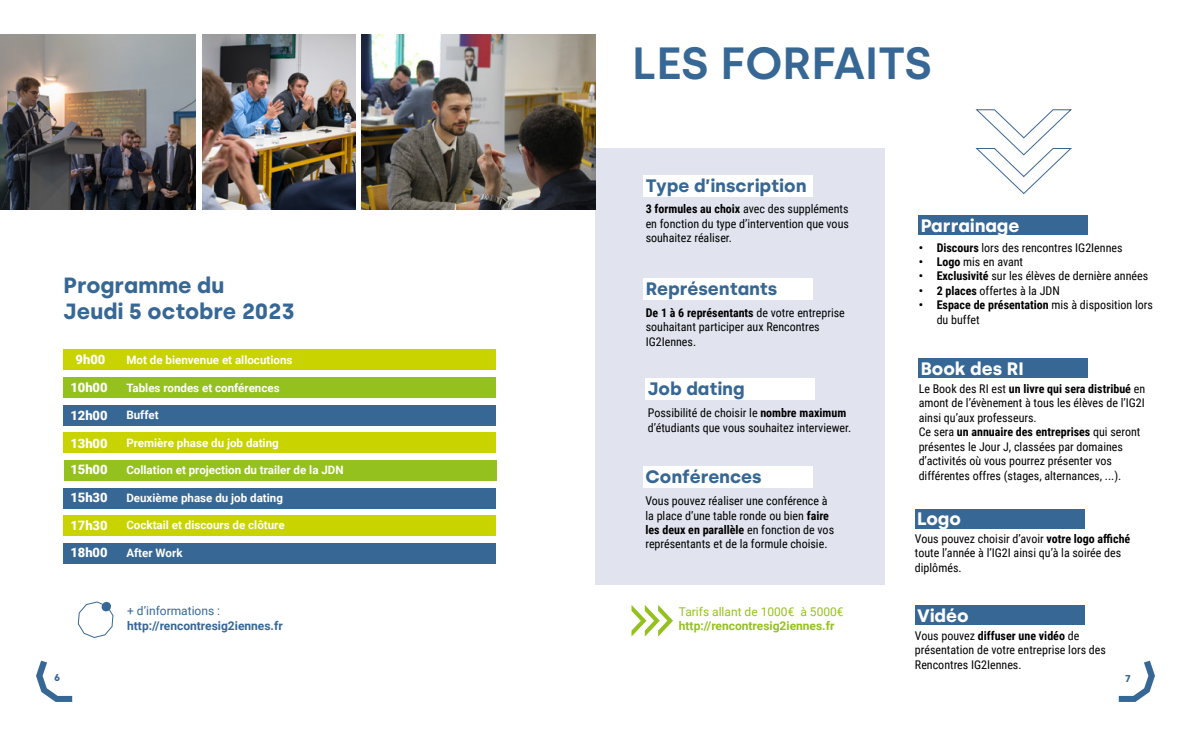
<style>
.page{position:relative;width:1191px;height:738px;background:#fff}
.page>*{position:absolute;margin:0;border:0;box-sizing:border-box;transform-origin:0 0}
.t1{font:600 45px "Silka";color:#376795}
.t2{font:700 22px/26.4px "Silka";color:#376795}
.t3{font:700 18px "Silka";color:#376795}
.t4{font:700 18px "Silka";color:#fff}
.t5{font:900 12.9px "Roboto";color:#fff}
.t6{font:12px/14.4px "Roboto Condensed";color:#000}
.t7{font:700 12px "Roboto";color:#95c11f}
.t8{font:700 12px "Roboto";color:#376795}
.t9{font:12px "Roboto";color:#95c11f}
.t10{font:12px "Roboto";color:#376795}
.t11{font:700 11.6px "Roboto";color:#fff}
.t12{font:700 10px "Silka";color:#376795}
.s1{font-weight:700}
</style>
<div class="page">
<svg style="left:36px;top:660px;width:36px;height:41px"></svg>
<svg style="left:1118px;top:660px;width:37px;height:41px"></svg>
<div style="left:64px;top:460px;width:432px;height:20px;background:#95c11f"></div>
<div style="left:595px;top:147px;width:289px;height:437px;background:#e1e4ef"></div>
<div style="left:643px;top:175px;width:170px;height:22px;background:#fff"></div>
<div style="left:643px;top:277px;width:170px;height:22px;background:#fff"></div>
<div style="left:645px;top:377px;width:170px;height:22px;background:#fff"></div>
<div style="left:643px;top:465px;width:170px;height:22px;background:#fff"></div>
<div style="left:918px;top:215px;width:170px;height:20px;background:#376795"></div>
<svg style="left:975px;top:109px;width:97px;height:85px"></svg>
<div style="left:918px;top:358px;width:170px;height:19px;background:#376795"></div>
<div style="left:915px;top:508px;width:169px;height:19px;background:#376795"></div>
<div style="left:915px;top:605px;width:169px;height:19px;background:#376795"></div>
<div style="left:64px;top:348px;width:432px;height:21px;background:#c8d300"></div>
<div style="left:64px;top:432px;width:432px;height:21px;background:#c8d300"></div>
<div style="left:64px;top:514px;width:432px;height:21px;background:#c8d300"></div>
<div style="left:64px;top:377px;width:432px;height:21px;background:#95c11f"></div>
<div style="left:64px;top:542px;width:432px;height:21px;background:#376795"></div>
<div style="left:64px;top:405px;width:432px;height:21px;background:#376795"></div>
<div style="left:64px;top:487px;width:432px;height:21px;background:#376795"></div>
<img style="left:0;top:34px;width:196px;height:175px">
<img style="left:203px;top:34px;width:152px;height:175px">
<img style="left:361px;top:34px;width:234px;height:175px">
<svg style="left:77px;top:601px;width:37px;height:37px"></svg>
<svg style="left:631px;top:605px;width:42px;height:31px"></svg>
<h1 class="t1" style="left:632px;top:36px;width:301px">LES FORFAITS</h1>
<h2 class="t2" style="left:64px;top:272px;width:232px">Programme du<br>Jeudi 5 octobre 2023</h2>
<p class="t5" style="left:76px;top:350px;width:31px">9h00</p>
<p class="t5" style="left:70px;top:378px;width:39px">10h00</p>
<p class="t5" style="left:70px;top:406px;width:39px">12h00</p>
<p class="t5" style="left:70px;top:433px;width:39px">13h00</p>
<p class="t5" style="left:70px;top:460px;width:39px">15h00</p>
<p class="t5" style="left:70px;top:488px;width:39px">15h30</p>
<p class="t5" style="left:70px;top:516px;width:39px">17h30</p>
<p class="t5" style="left:70px;top:543px;width:39px">18h00</p>
<p class="t11" style="left:126px;top:351px;width:168px">Mot de bienvenue et allocutions</p>
<p class="t11" style="left:126px;top:379px;width:155px">Tables rondes et conférences</p>
<p class="t11" style="left:126px;top:406px;width:34px">Buffet</p>
<p class="t11" style="left:126px;top:434px;width:154px">Première phase du job dating</p>
<p class="t11" style="left:126px;top:461px;width:219px">Collation et projection du trailer de la JDN</p>
<p class="t11" style="left:126px;top:489px;width:158px">Deuxième phase du job dating</p>
<p class="t11" style="left:126px;top:516px;width:160px">Cocktail et discours de clôture</p>
<p class="t11" style="left:126px;top:544px;width:58px">After Work</p>
<p class="t10" style="left:127px;top:602px;width:94px">+ d’informations :</p>
<p class="t8" style="left:127px;top:616px;width:157px">http://rencontresig2iennes.fr</p>
<h3 class="t3" style="left:645px;top:174px;width:162px">Type d’inscription</h3>
<p class="t6" style="left:645px;top:201px;width:205px;text-align:justify"><span class="s1">3 formules au choix</span> avec des suppléments en fonction du type d’intervention que vous souhaitez réaliser.</p>
<h3 class="t3" style="left:645px;top:278px;width:133px">Représentants</h3>
<p class="t6" style="left:645px;top:305px;width:201px"><span class="s1">De 1 à 6 représentants</span> de votre entreprise souhaitant participer aux Rencontres<br>IG2Iennes.</p>
<h3 class="t3" style="left:648px;top:378px;width:98px">Job dating</h3>
<p class="t6" style="left:648px;top:405px;width:205px">Possibilité de choisir le <span class="s1">nombre maximum </span>d’étudiants que vous souhaitez interviewer.</p>
<h3 class="t3" style="left:645px;top:466px;width:118px">Conférences</h3>
<p class="t6" style="left:645px;top:493px;width:190px">Vous pouvez réaliser une conférence à la place d’une table ronde ou bien <span class="s1">faire les deux en parallèle</span> en fonction de vos représentants et de la formule choisie.</p>
<p class="t9" style="left:679px;top:603px;width:166px">Tarifs allant de 1000€ à 5000€</p>
<p class="t7" style="left:679px;top:617px;width:157px">http://rencontresig2iennes.fr</p>
<h3 class="t4" style="left:920px;top:215px;width:100px">Parrainage</h3>
<p class="t6" style="left:918px;top:239px;width:205px"><span class="s1">• Discours</span> lors des rencontres IG2Iennes</p>
<p class="t6" style="left:918px;top:254px;width:106px"><span class="s1">• Logo</span> mis en avant</p>
<p class="t6" style="left:918px;top:268px;width:231px"><span class="s1">• Exclusivité</span> sur les élèves de dernière années</p>
<p class="t6" style="left:918px;top:283px;width:143px"><span class="s1">• 2 places</span> offertes à la JDN</p>
<p class="t6" style="left:936px;top:297px;width:218px;text-indent:-18px"><span class="s1">• Espace de présentation</span> mis à disposition lors du buffet</p>
<h3 class="t4" style="left:920px;top:358px;width:105px">Book des RI</h3>
<p class="t6" style="left:918px;top:381px;width:228px">Le Book des RI est <span class="s1">un livre qui sera distribué</span> en amont de l’évènement à tous les élèves de l’IG2I ainsi qu’aux professeurs.<br>Ce sera <span class="s1">un annuaire des entreprises</span> qui seront présentes le Jour J, classées par domaines d’activités où vous pourrez présenter vos différentes offres (stages, alternances, ...).</p>
<h3 class="t4" style="left:917px;top:508px;width:45px">Logo</h3>
<p class="t6" style="left:915px;top:530px;width:217px">Vous pouvez choisir d’avoir <span class="s1">votre logo affiché </span>toute l’année à l’IG2I ainsi qu’à la soirée des diplômés.</p>
<h3 class="t4" style="left:917px;top:604px;width:53px">Vidéo</h3>
<p class="t6" style="left:915px;top:627px;width:192px">Vous pouvez <span class="s1">diffuser une vidéo</span> de présentation de votre entreprise lors des<br>Rencontres IG2Iennes.</p>
<p class="t12" style="left:54px;top:670px;width:8px">6</p>
<p class="t12" style="left:1125px;top:671px;width:7px">7</p>
</div>
